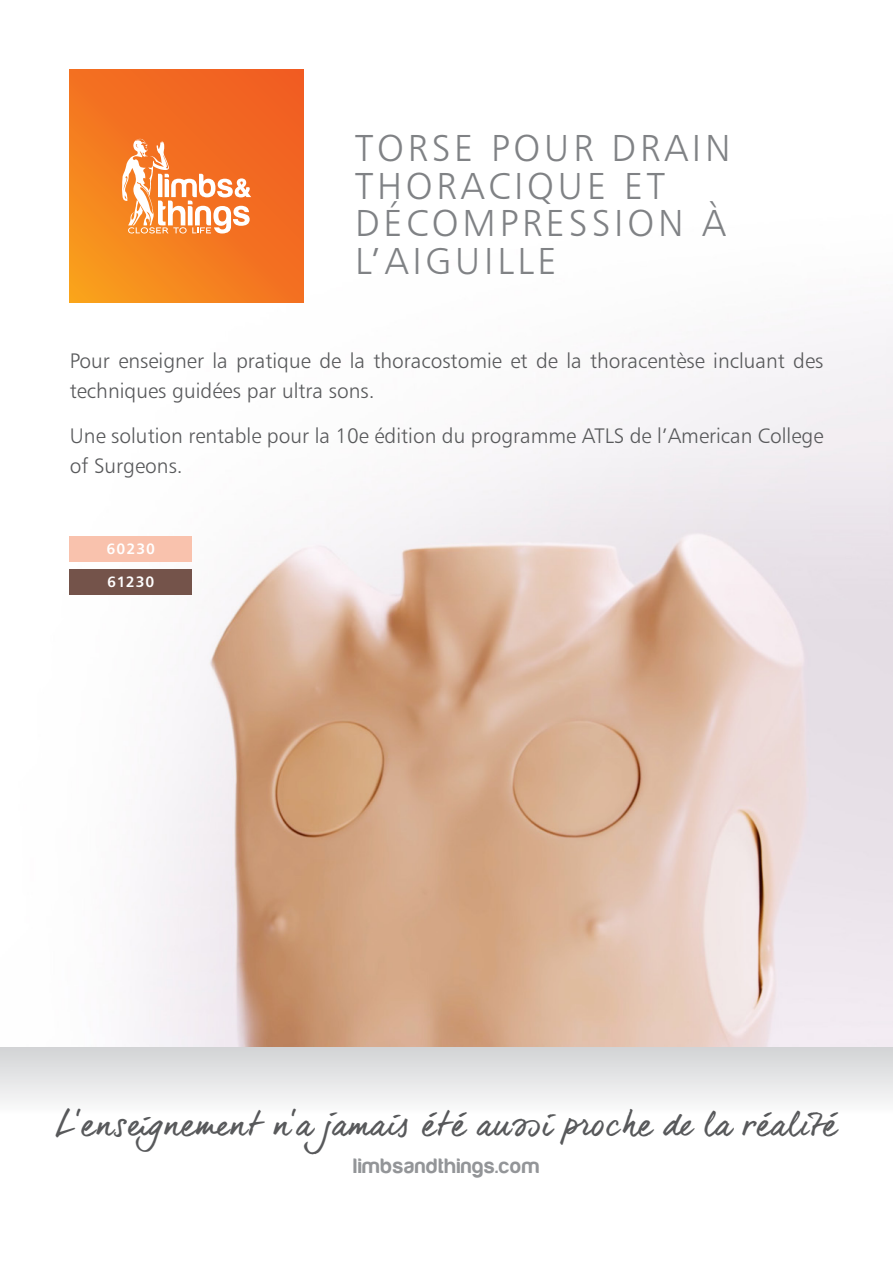
<style>
.page{position:relative;width:893px;height:1263px;background:#fff}
.page>*{position:absolute;margin:0;border:0;box-sizing:border-box;transform-origin:0 0}
.t1{font:37.5px/37.5px "Humanist 777 BT Light B";letter-spacing:.1em;color:#808285}
.t2{font:32.85px "dear Joe 6";color:#58595b}
.t3{font:21.6px "Harabara";letter-spacing:.05em;color:#939598}
.t4{font:21px/30px "Humanist 777 BT Light B";color:#58595b}
.t5{font:15px/32.8px "Humanist 777 BT Bold B";letter-spacing:.07em;color:#fff}
</style>
<div class="page">
<img style="left:69px;top:215px;width:824px;height:832px">
<svg style="left:0;top:1047px;width:893px;height:56px"></svg>
<svg style="left:70px;top:69px;width:234px;height:234px;background:#f37620"></svg>
<svg style="left:122px;top:139px;width:129px;height:95px"></svg>
<div style="left:70px;top:537px;width:122px;height:25px;background:#f9c2ad"></div>
<div style="left:70px;top:570px;width:122px;height:25px;background:#74534a"></div>
<h1 class="t1" style="left:355px;top:129px;width:377px">TORSE POUR DRAIN<br>THORACIQUE ET<br>DÉCOMPRESSION À<br>L’AIGUILLE</h1>
<p class="t4" style="left:70px;top:346px;width:755px">Pour enseigner la pratique de la thoracostomie et de la thoracentèse incluant des techniques guidées par ultra sons.</p>
<p class="t4" style="left:70px;top:421px;width:755px">Une solution rentable pour la 10e édition du programme ATLS de l’American College of Surgeons.</p>
<p class="t5" style="left:106px;top:532px;width:50px">60230<br>61230</p>
<h2 class="t2" style="left:56px;top:1104px;width:782px">L’enseignement n’a jamais été aussi proche de la réalité</h2>
<p class="t3" style="left:353px;top:1154px;width:188px">limbsandthings.com</p>
</div>
